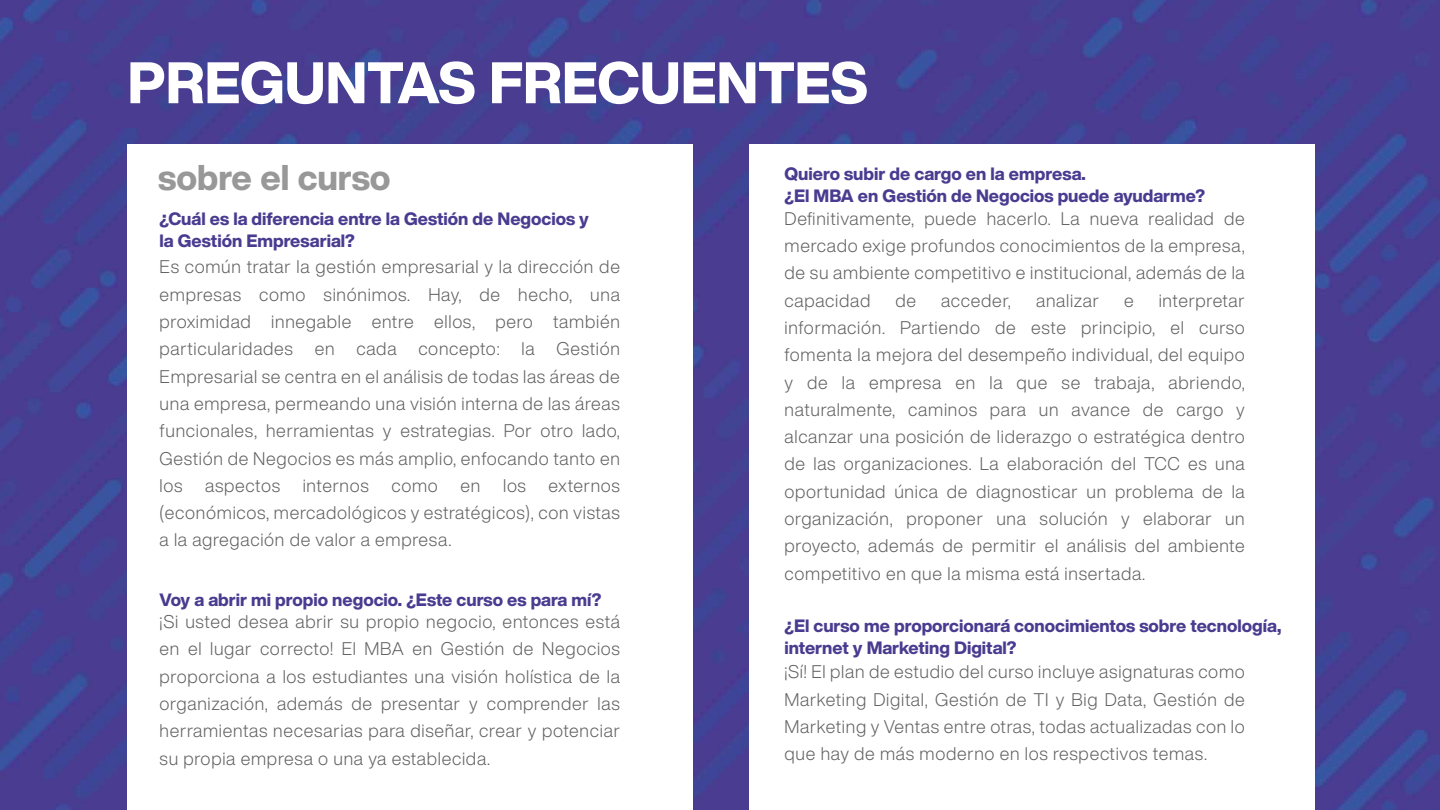
<style>
.page{position:relative;width:1440px;height:810px;background:#fff}
.page>*{position:absolute;margin:0;border:0;box-sizing:border-box;transform-origin:0 0}
.t1{font:800 57.45px "Helvetica Now Display";color:#fff}
.t2{font:800 35.17px "Helvetica Now Display";color:#989898}
.t3{font:300 18px/27.3px "Helvetica Now Display";letter-spacing:.04em;color:#606060;text-align:justify}
.t4{font:800 17.62px/22.5px "Helvetica Now Display";color:#493c90}
</style>
<div class="page">
<img style="left:0;top:0;width:1440px;height:810px">
<div style="left:127px;top:145px;width:566px;height:665px;background:#fff"></div>
<div style="left:749px;top:145px;width:566px;height:665px;background:#fff"></div>
<h1 class="t1" style="left:127px;top:43px;width:742px">PREGUNTAS FRECUENTES</h1>
<h2 class="t2" style="left:158px;top:153px;width:234px">sobre el curso</h2>
<p class="t4" style="left:160px;top:207px;width:431px">¿Cuál es la diferencia entre la Gestión de Negocios y la Gestión Empresarial?</p>
<p class="t3" style="left:160px;top:253px;width:462px">Es común tratar la gestión empresarial y la dirección de empresas como sinónimos. Hay, de hecho, una proximidad innegable entre ellos, pero también particularidades en cada concepto: la Gestión Empresarial se centra en el análisis de todas las áreas de una empresa, permeando una visión interna de las áreas funcionales, herramientas y estrategias. Por otro lado, Gestión de Negocios es más amplio, enfocando tanto en los</p>
<p class="t3" style="left:205px;top:472px;width:76px">aspectos</p>
<p class="t3" style="left:303px;top:472px;width:68px">internos</p>
<p class="t3" style="left:391px;top:472px;width:48px">como</p>
<p class="t3" style="left:461px;top:472px;width:21px">en</p>
<p class="t3" style="left:503px;top:472px;width:24px">los</p>
<p class="t3" style="left:160px;top:472px;width:462px;text-indent:389px">externos (económicos, mercadológicos y estratégicos), con vistas a la agregación de valor a empresa.</p>
<p class="t4" style="left:160px;top:588px;width:443px">Voy a abrir mi propio negocio. ¿Este curso es para mí?</p>
<p class="t3" style="left:160px;top:608px;width:462px">¡Si usted desea abrir su propio negocio, entonces está en el lugar correcto! El MBA en Gestión de Negocios proporciona a los estudiantes una visión holística de la organización, además de presentar y comprender las herramientas necesarias para diseñar, crear y potenciar su propia empresa o una ya establecida.</p>
<p class="t4" style="left:785px;top:162px;width:422px">Quiero subir de cargo en la empresa.<br>¿El MBA en Gestión de Negocios puede ayudarme?</p>
<p class="t3" style="left:785px;top:204px;width:462px">Definitivamente, puede hacerlo. La nueva realidad de mercado exige profundos conocimientos de la empresa, de su ambiente competitivo e institucional, además de la capacidad</p>
<p class="t3" style="left:895px;top:286px;width:22px">de</p>
<p class="t3" style="left:941px;top:286px;width:71px">acceder,</p>
<p class="t3" style="left:1036px;top:286px;width:64px">analizar</p>
<p class="t3" style="left:1124px;top:286px;width:11px">e</p>
<p class="t3" style="left:785px;top:286px;width:462px;text-indent:374px">interpretar información. Partiendo de este principio, el curso fomenta la mejora del desempeño individual, del equipo y de la empresa en la que se trabaja, abriendo, naturalmente, caminos para un avance de cargo y alcanzar una posición de liderazgo o estratégica dentro de las organizaciones. La elaboración del TCC es una oportunidad única de diagnosticar un problema de la organización, proponer una solución y elaborar un proyecto, además de permitir el análisis del ambiente competitivo en que la misma está insertada.</p>
<p class="t4" style="left:785px;top:614px;width:498px">¿El curso me proporcionará conocimientos sobre tecnología, internet y Marketing Digital?</p>
<p class="t3" style="left:785px;top:658px;width:462px">¡Sí! El plan de estudio del curso incluye asignaturas como Marketing Digital, Gestión de TI y Big Data, Gestión de Marketing y Ventas entre otras, todas actualizadas con lo que hay de más moderno en los respectivos temas.</p>
</div>
